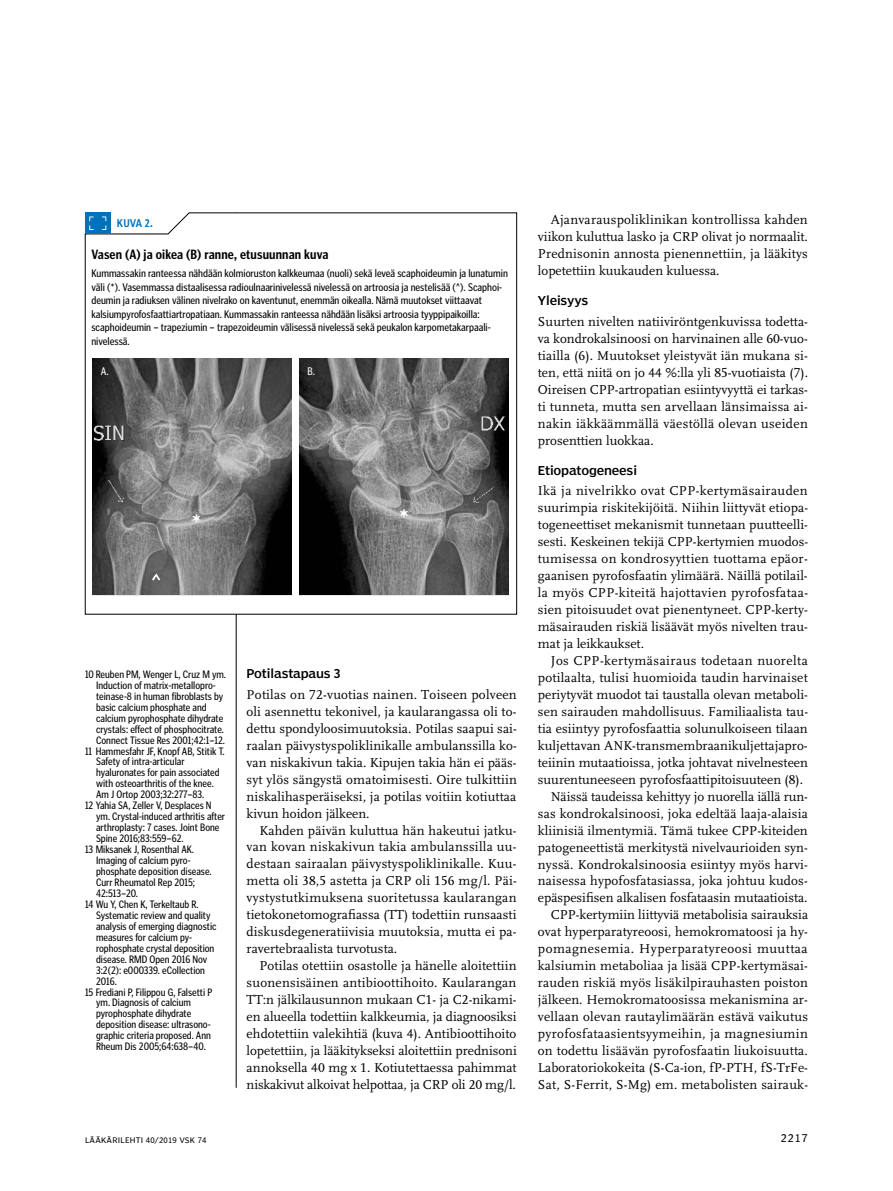
<style>
.page{position:relative;width:893px;height:1191px;background:#fff}
.page>*{position:absolute;margin:0;border:0;box-sizing:border-box;transform-origin:0 0}
.t1{font:700 25.5px "Poynter Gothic Text Cond";color:#fff}
.t2{font:13.5px/17px "Scala LF";letter-spacing:.005em;color:#000;text-align:justify}
.t3{font:13.5px "Scala LF";letter-spacing:.025em;color:#000}
.t4{font:700 13.5px "Poynter Gothic Text Cond";color:#000}
.t5{font:13.5px "Scala LF";letter-spacing:.03em;color:#000}
.t6{font:13.5px "Scala LF";letter-spacing:.035em;color:#000}
.t7{font:12px "Poynter Agate Two";letter-spacing:-.01em;color:#000}
.t8{font:11.25px/13.5px "Poynter Gothic Text Cond";color:#000}
.t9{font:11.25px "Poynter Gothic Text Cond";color:#fff}
.t10{font:10.95px "Poynter Gothic Text Cond";color:#000}
.t11{font:10.5px "Poynter Agate Two Comp";color:#0071bb}
.t12{font:10.5px "Poynter Agate Zero";color:#000}
.t13{font:7.5px "Poynter Agate Zero";letter-spacing:.03em;color:#000}
</style>
<div class="page">
<hr style="left:236px;top:213px;width:1px;height:874px;background:#000">
<svg style="left:85px;top:212px;width:432px;height:402px"></svg>
<div style="left:85px;top:213px;width:26px;height:21px;background:#0071bb"></div>
<svg style="left:89px;top:216px;width:17px;height:14px"></svg>
<img style="left:93px;top:358px;width:199px;height:237px">
<img style="left:299px;top:358px;width:210px;height:237px">
<svg style="left:151px;top:572px;width:11px;height:10px"></svg>
<p class="t11" style="left:117px;top:217px;width:37px">KUVA 2.</p>
<p class="t4" style="left:91px;top:247px;width:239px">Vasen (A) ja oikea (B) ranne, etusuunnan kuva</p>
<p class="t8" style="left:91px;top:266px;width:418px">Kummassakin ranteessa nähdään kolmioruston kalkkeumaa (nuoli) sekä leveä scaphoideumin ja lunatumin väli (*). Vasemmassa distaalisessa radioulnaarinivelessä nivelessä on artroosia ja nestelisää (^). Scaphoi&shy;deumin ja radiuksen välinen nivelrako on kaventunut, enemmän oikealla. Nämä muutokset viittaavat kalsiumpyrofosfaattiartropatiaan. Kummassakin ranteessa nähdään lisäksi artroosia tyyppipaikoilla: scaphoideumin – trapeziumin – trapezoideumin välisessä nivelessä sekä peukalon karpometakarpaali&shy;nivelessä.</p>
<p class="t9" style="left:101px;top:365px;width:9px">A.</p>
<p class="t9" style="left:307px;top:365px;width:9px">B.</p>
<h1 class="t1" style="left:192px;top:508px;width:11px">*</h1>
<h1 class="t1" style="left:399px;top:503px;width:11px">*</h1>
<p class="t10" style="left:85px;top:667px;width:143px">10 Reuben PM, Wenger L, Cruz M ym.</p>
<p class="t10" style="left:96px;top:678px;width:120px">Induction of matrix-metallopro-</p>
<p class="t10" style="left:96px;top:689px;width:129px">teinase-8 in human fibroblasts by</p>
<p class="t10" style="left:96px;top:700px;width:112px">basic calcium phosphate and</p>
<p class="t10" style="left:96px;top:711px;width:129px">calcium pyrophosphate dihydrate</p>
<p class="t10" style="left:96px;top:722px;width:129px">crystals: effect of phosphocitrate.</p>
<p class="t10" style="left:96px;top:733px;width:130px">Connect Tissue Res 2001;42:1–12.</p>
<p class="t10" style="left:85px;top:744px;width:141px">11 Hammesfahr JF, Knopf AB, Stitik T.</p>
<p class="t10" style="left:96px;top:755px;width:90px">Safety of intra-articular</p>
<p class="t10" style="left:96px;top:766px;width:125px">hyaluronates for pain associated</p>
<p class="t10" style="left:96px;top:777px;width:119px">with osteoarthritis of the knee.</p>
<p class="t10" style="left:96px;top:788px;width:110px">Am J Ortop 2003;32:277–83.</p>
<p class="t10" style="left:85px;top:799px;width:128px">12 Yahia SA, Zeller V, Desplaces N</p>
<p class="t10" style="left:96px;top:810px;width:130px">ym. Crystal-induced arthritis after</p>
<p class="t10" style="left:96px;top:821px;width:125px">arthroplasty: 7 cases. Joint Bone</p>
<p class="t10" style="left:96px;top:832px;width:89px">Spine 2016;83:559–62.</p>
<p class="t10" style="left:85px;top:843px;width:111px">13 Miksanek J, Rosenthal AK.</p>
<p class="t10" style="left:96px;top:853px;width:95px">Imaging of calcium pyro-</p>
<p class="t10" style="left:96px;top:864px;width:117px">phosphate deposition disease.</p>
<p class="t10" style="left:96px;top:875px;width:101px">Curr Rheumatol Rep 2015;</p>
<p class="t10" style="left:96px;top:886px;width:43px">42:513–20.</p>
<p class="t10" style="left:85px;top:897px;width:115px">14 Wu Y, Chen K, Terkeltaub R.</p>
<p class="t10" style="left:96px;top:908px;width:116px">Systematic review and quality</p>
<p class="t10" style="left:96px;top:919px;width:122px">analysis of emerging diagnostic</p>
<p class="t10" style="left:96px;top:930px;width:98px">measures for calcium py-</p>
<p class="t10" style="left:96px;top:941px;width:120px">rophosphate crystal deposition</p>
<p class="t10" style="left:96px;top:952px;width:113px">disease. RMD Open 2016 Nov</p>
<p class="t10" style="left:96px;top:963px;width:110px">3:2(2): e000339. eCollection</p>
<p class="t10" style="left:96px;top:974px;width:22px">2016.</p>
<p class="t10" style="left:85px;top:985px;width:129px">15 Frediani P, Filippou G, Falsetti P</p>
<p class="t10" style="left:96px;top:996px;width:96px">ym. Diagnosis of calcium</p>
<p class="t10" style="left:96px;top:1007px;width:97px">pyrophosphate dihydrate</p>
<p class="t10" style="left:96px;top:1018px;width:116px">deposition disease: ultrasono-</p>
<p class="t10" style="left:96px;top:1029px;width:116px">graphic criteria proposed. Ann</p>
<p class="t10" style="left:96px;top:1040px;width:111px">Rheum Dis 2005;64:638–40.</p>
<p class="t7" style="left:247px;top:666px;width:96px">Potilastapaus 3</p>
<p class="t2" style="left:247px;top:686px;width:272px">Potilas on 72-vuotias nainen. Toiseen polveen oli asennettu tekonivel, ja kaularangassa oli to&shy;dettu spondyloosimuutoksia. Potilas saapui sai&shy;raalan päivystyspoliklinikalle ambulanssilla ko&shy;van niskakivun takia. Kipujen takia hän ei pääs&shy;syt ylös sängystä omatoimisesti. Oire tulkittiin niskalihasperäiseksi, ja potilas voitiin kotiuttaa kivun hoidon jälkeen.</p>
<p class="t2" style="left:247px;top:822px;width:272px;text-indent:13px">Kahden päivän kuluttua hän hakeutui jatku&shy;van kovan niskakivun takia ambulanssilla uu&shy;destaan sairaalan päivystyspoliklinikalle. Kuu&shy;metta oli 38,5 astetta ja CRP oli 156 mg/l. Päi&shy;vystystutkimuksena suoritetussa kaularangan tietokonetomografiassa (TT) todettiin runsaasti diskusdegeneratiivisia muutoksia, mutta ei pa&shy;ravertebraalista turvotusta.</p>
<p class="t2" style="left:247px;top:957px;width:272px;text-indent:13px">Potilas otettiin osastolle ja hänelle aloitettiin suonensisäinen antibioottihoito. Kaularangan TT:n jälkilausunnon mukaan C1- ja C2-nikami&shy;en alueella todettiin kalkkeumia, ja diagnoosiksi ehdotettiin valekihtiä (kuva 4). Antibioottihoito lopetettiin, ja lääkitykseksi aloitettiin prednisoni annoksella 40 mg x 1. Kotiutettaessa pahimmat niskakivut alkoivat helpottaa, ja CRP oli 20 mg/l.</p>
<p class="t2" style="left:538px;top:211px;width:272px;text-indent:13px">Ajanvarauspoliklinikan kontrollissa kahden viikon kuluttua lasko ja CRP olivat jo normaalit.<br>Prednisonin annosta pienennettiin, ja lääkitys lopetettiin kuukauden kuluessa.</p>
<p class="t7" style="left:538px;top:293px;width:52px">Yleisyys</p>
<p class="t2" style="left:538px;top:313px;width:272px">Suurten nivelten natiiviröntgenkuvissa todetta&shy;va kondrokalsinoosi on harvinainen alle 60-vuo&shy;tiailla (6). Muutokset yleistyvät iän mukana si&shy;ten, että niitä on jo 44 %:lla yli 85-vuotiaista (7).<br>Oireisen CPP-artropatian esiintyvyyttä ei tarkas&shy;ti tunneta, mutta sen arvellaan länsimaissa ai&shy;nakin iäkkäämmällä väestöllä olevan useiden prosenttien luokkaa.</p>
<p class="t7" style="left:538px;top:463px;width:101px">Etiopatogeneesi</p>
<p class="t2" style="left:538px;top:483px;width:272px">Ikä ja nivelrikko ovat CPP-kertymäsairauden suurimpia riskitekijöitä. Niihin liittyvät etiopa&shy;togeneettiset mekanismit tunnetaan puutteelli&shy;sesti. Keskeinen tekijä CPP-kertymien muodos&shy;tumisessa on kondrosyyttien tuottama epäor&shy;gaanisen pyrofosfaatin ylimäärä. Näillä potilail&shy;la myös CPP-kiteitä hajottavien pyrofosfataa&shy;sien pitoisuudet ovat pienentyneet. CPP-kerty&shy;mäsairauden riskiä lisäävät myös nivelten trau&shy;mat ja leikkaukset.</p>
<p class="t5" style="left:551px;top:653px;width:259px">Jos CPP-kertymäsairaus todetaan nuorelta</p>
<p class="t2" style="left:538px;top:669px;width:271px">potilaalta, tulisi huomioida taudin harvinaiset</p>
<p class="t2" style="left:538px;top:686px;width:271px">periytyvät muodot tai taustalla olevan metaboli-</p>
<p class="t2" style="left:538px;top:703px;width:272px">sen sairauden mahdollisuus. Familiaalista tau-</p>
<p class="t2" style="left:538px;top:720px;width:271px">tia esiintyy pyrofosfaattia solunulkoiseen tilaan</p>
<p class="t2" style="left:538px;top:737px;width:271px">kuljettavan ANK-transmembraanikuljettajapro-</p>
<p class="t2" style="left:538px;top:754px;width:272px">teiinin mutaatioissa, jotka johtavat nivelnesteen</p>
<p class="t2" style="left:538px;top:771px;width:267px">suurentuneeseen pyrofosfaattipitoisuuteen (8).</p>
<p class="t2" style="left:551px;top:788px;width:259px">Näissä taudeissa kehittyy jo nuorella iällä run-</p>
<p class="t2" style="left:538px;top:805px;width:271px">sas kondrokalsinoosi, joka edeltää laaja-alaisia</p>
<p class="t2" style="left:538px;top:822px;width:271px">kliinisiä ilmentymiä. Tämä tukee CPP-kiteiden</p>
<p class="t2" style="left:538px;top:839px;width:271px">patogeneettistä merkitystä nivelvaurioiden syn-</p>
<p class="t2" style="left:538px;top:856px;width:272px">nyssä. Kondrokalsinoosia esiintyy myös harvi-</p>
<p class="t2" style="left:538px;top:873px;width:270px">naisessa hypofosfatasiassa, joka johtuu kudos-</p>
<p class="t2" style="left:538px;top:889px;width:271px">epäspesifisen alkalisen fosfataasin mutaatioista.</p>
<p class="t2" style="left:551px;top:906px;width:259px">CPP-kertymiin liittyviä metabolisia sairauksia</p>
<p class="t2" style="left:538px;top:923px;width:271px">ovat hyperparatyreoosi, hemokromatoosi ja hy-</p>
<p class="t6" style="left:538px;top:941px;width:271px">pomagnesemia. Hyperparatyreoosi muuttaa</p>
<p class="t2" style="left:538px;top:957px;width:271px">kalsiumin metaboliaa ja lisää CPP-kertymäsai-</p>
<p class="t2" style="left:538px;top:974px;width:271px">rauden riskiä myös lisäkilpirauhasten poiston</p>
<p class="t2" style="left:538px;top:991px;width:271px">jälkeen. Hemokromatoosissa mekanismina ar-</p>
<p class="t2" style="left:538px;top:1008px;width:272px">vellaan olevan rautaylimäärän estävä vaikutus</p>
<p class="t3" style="left:538px;top:1026px;width:271px">pyrofosfataasientsyymeihin, ja magnesiumin</p>
<p class="t2" style="left:538px;top:1042px;width:272px">on todettu lisäävän pyrofosfaatin liukoisuutta.</p>
<p class="t2" style="left:538px;top:1059px;width:272px">Laboratoriokokeita (S-Ca-ion, fP-PTH, fS-TrFe-</p>
<p class="t2" style="left:538px;top:1076px;width:270px">Sat, S-Ferrit, S-Mg) em. metabolisten sairauk-</p>
<p class="t13" style="left:85px;top:1135px;width:123px">LÄÄKÄRILEHTI 40/2019 VSK 74</p>
<p class="t12" style="left:781px;top:1132px;width:29px">2217</p>
</div>
